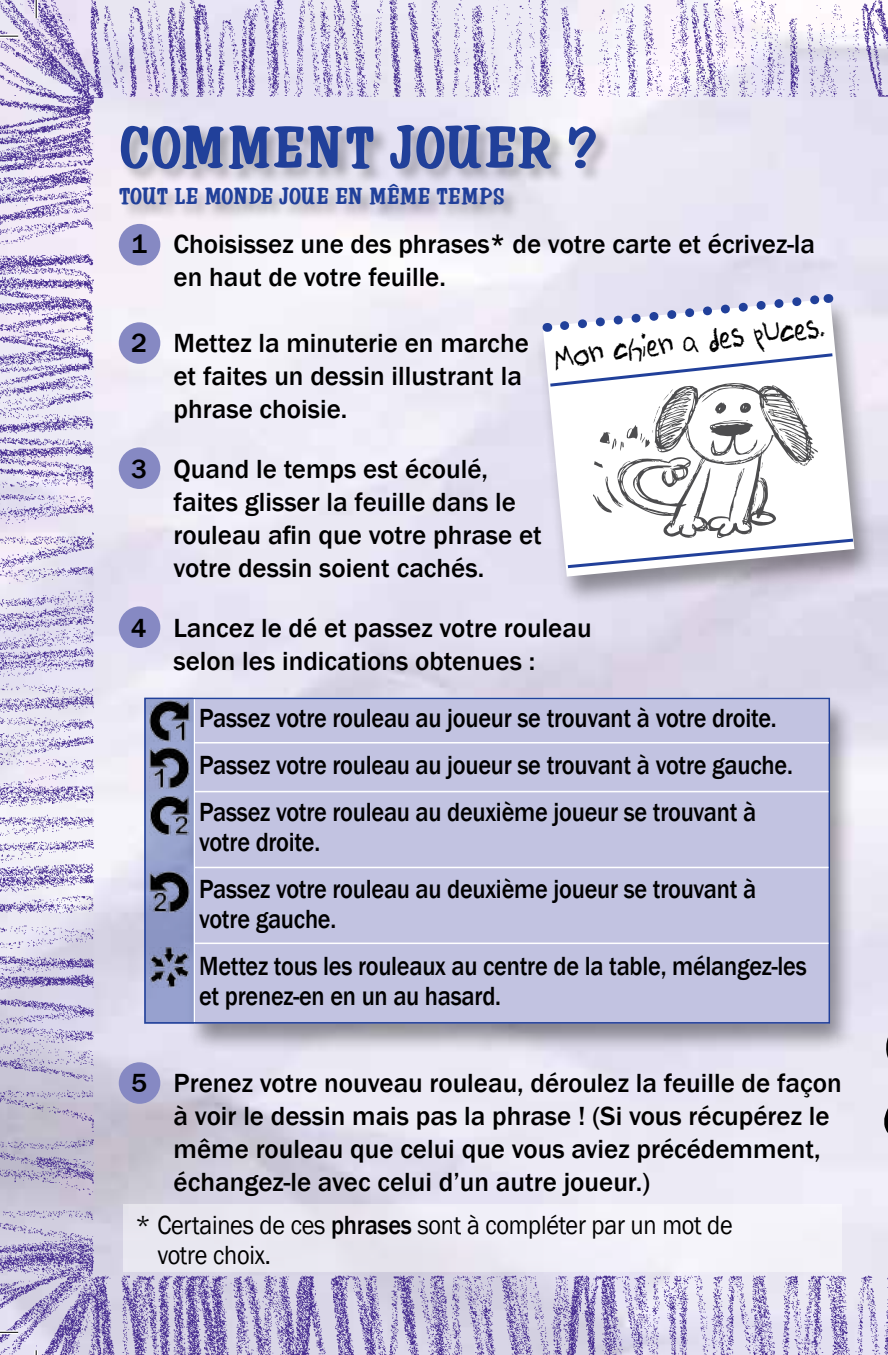
<style>
.page{position:relative;width:888px;height:1355px;background:#fff}
.page>*{position:absolute;margin:0;border:0;box-sizing:border-box;transform-origin:0 0}
.t1{font:62.1px "Oliver";letter-spacing:-.025em;color:#21409a;scale:1.11 1}
.t2{font:500 27px/33px "Franklin Gothic";color:#000}
.t3{font:500 27px/47.1px "Franklin Gothic";color:#000;scale:.9 1}
.t4{font:27px/30px "Franklin Gothic";letter-spacing:-.01em;color:#000}
.t5{font:24.3px "Oliver";letter-spacing:-.02em;color:#21409a;scale:1.11 1}
.t6{font:24px "Kid TYPE Crayon";color:#000;scale:.85 1}
.s1{font-weight:500}
</style>
<div class="page">
<img style="left:0;top:0;width:887px;height:1355px">
<div style="left:185px;top:696px;width:669px;height:358px;background:#000;opacity:.4"></div>
<div style="left:195px;top:698px;width:633px;height:325px;background:#c2c3e1"></div>
<div style="left:144px;top:698px;width:685px;height:325px;border:2px solid #21409a"></div>
<svg style="left:883px;top:986px;width:4px;height:159px"></svg>
<div style="left:119px;top:224px;width:41px;height:41px;background:#8689c3;border-radius:50%"></div>
<div style="left:119px;top:322px;width:41px;height:42px;background:#8689c3;border-radius:50%"></div>
<div style="left:119px;top:447px;width:41px;height:42px;background:#8689c3;border-radius:50%"></div>
<div style="left:119px;top:606px;width:41px;height:42px;background:#8689c3;border-radius:50%"></div>
<div style="left:119px;top:1062px;width:41px;height:42px;background:#8689c3;border-radius:50%"></div>
<div style="left:534px;top:297px;width:342px;height:309px;background:#000;opacity:.4"></div>
<svg style="left:542px;top:299px;width:312px;height:278px"></svg>
<div style="left:123px;top:1204px;width:718px;height:68px;background:#eeedf6"></div>
<svg style="left:554px;top:290px;width:274px;height:45px"></svg>
<svg style="left:547px;top:351px;width:308px;height:219px"></svg>
<div style="left:144px;top:698px;width:50px;height:325px;background:linear-gradient(to right,#97a1cd,#919cc9)"></div>
<hr style="left:195px;top:742px;width:633px;height:1px;background:#fff">
<hr style="left:195px;top:791px;width:633px;height:1px;background:#fff">
<hr style="left:195px;top:867px;width:633px;height:1px;background:#fff">
<hr style="left:195px;top:942px;width:633px;height:2px;background:#fff">
<img style="left:149px;top:700px;width:41px;height:41px">
<img style="left:149px;top:747px;width:41px;height:41px">
<img style="left:149px;top:795px;width:41px;height:41px">
<img style="left:149px;top:872px;width:41px;height:41px">
<img style="left:149px;top:947px;width:41px;height:40px">
<div style="left:119px;top:124px;width:494px;height:98px;background:#000;opacity:.29"></div>
<svg style="left:0;top:34px;width:18px;height:4px"></svg>
<svg style="left:0;top:1330px;width:18px;height:4px"></svg>
<svg style="left:34px;top:0;width:4px;height:18px"></svg>
<svg style="left:0;top:36px;width:18px;height:1px"></svg>
<svg style="left:0;top:1332px;width:18px;height:1px"></svg>
<svg style="left:36px;top:0;width:1px;height:18px"></svg>
<svg style="left:34px;top:1350px;width:4px;height:5px"></svg>
<p class="t1" style="left:119px;top:114px;width:433px">COMMENT JOUER ?</p>
<p class="t5" style="left:119px;top:183px;width:349px">TOUT LE MONDE JOUE EN MÊME TEMPS</p>
<p class="t2" style="left:173px;top:227px;width:642px;text-indent:-42px">1 Choisissez une des phrases* de votre carte et écrivez-la en haut de votre feuille.</p>
<p class="t6" style="left:551px;top:338px;width:321px;rotate:-6deg">Mon chien a des puces.</p>
<p class="t2" style="left:173px;top:326px;width:356px;text-indent:-42px">2 Mettez la minuterie en marche et faites un dessin illustrant la phrase choisie.</p>
<p class="t2" style="left:173px;top:452px;width:369px;text-indent:-42px">3 Quand le temps est écoulé, faites glisser la feuille dans le rouleau afin que votre phrase et votre dessin soient cachés.</p>
<p class="t2" style="left:131px;top:611px;width:462px;text-align:center">4 Lancez le dé et passez votre rouleau selon les indications obtenues :</p>
<p class="t3" style="left:199px;top:695px;width:661px">Passez votre rouleau au joueur se trouvant à votre droite.<br>Passez votre rouleau au joueur se trouvant à votre gauche.<br>Passez votre rouleau au deuxième joueur se trouvant à</p>
<p class="t3" style="left:199px;top:819px;width:620px">votre droite.<br>Passez votre rouleau au deuxième joueur se trouvant à</p>
<p class="t3" style="left:199px;top:896px;width:676px">votre gauche.<br>Mettez tous les rouleaux au centre de la table, mélangez-les</p>
<p class="t3" style="left:199px;top:973px;width:337px">et prenez-en en un au hasard.</p>
<p class="t2" style="left:173px;top:1067px;width:669px;text-indent:-42px">5 Prenez votre nouveau rouleau, déroulez la feuille de façon à voir le dessin mais pas la phrase ! (Si vous récupérez le même rouleau que celui que vous aviez précédemment, échangez-le avec celui d’un autre joueur.)</p>
<p class="t4" style="left:157px;top:1211px;width:576px;text-indent:-22px">* Certaines de ces <span class="s1">phrases</span> sont à compléter par un mot de votre choix.</p>
</div>
